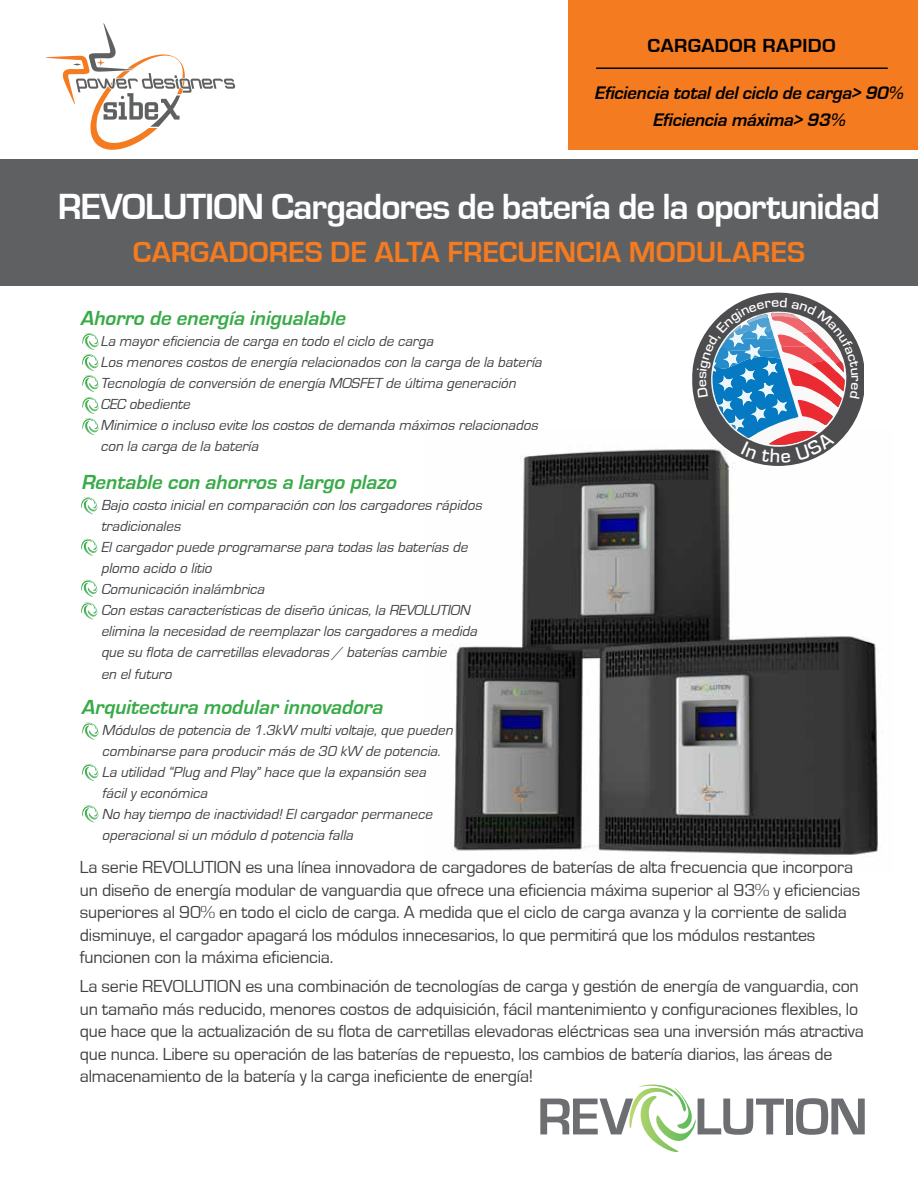
<style>
.page{position:relative;width:918px;height:1188px;background:#fff}
.page>*{position:absolute;margin:0;border:0;box-sizing:border-box;transform-origin:0 0}
.t1{font:700 37.5px "Eurostile";letter-spacing:-.03em;color:#fff}
.t2{font:700 30px "Eurostile";color:#f47b20}
.t3{font:italic 700 21px "Eurostile";color:#38ab48}
.t4{font:700 19.5px "Eurostile";letter-spacing:.02em;color:#000;scale:1.05 1}
.t5{font:italic 700 18.75px/27px "Eurostile";letter-spacing:-.01em;color:#000;text-align:center}
.t6{font:18px/22.5px "Eurostile";letter-spacing:-.01em;color:#414042}
.t7{font:italic 15px/21px "Eurostile";color:#414042}
</style>
<div class="page">
<div style="left:0;top:159px;width:918px;height:127px;background:#5f6062"></div>
<div style="left:568px;top:0;width:350px;height:150px;background:#f47b20"></div>
<svg style="left:46px;top:23px;width:189px;height:127px"></svg>
<img style="left:451px;top:449px;width:428px;height:406px">
<div style="left:786px;top:1099px;width:7px;height:35px;background:#6d6e71"></div>
<svg style="left:796px;top:1098px;width:69px;height:37px"></svg>
<svg style="left:540px;top:1085px;width:244px;height:67px"></svg>
<hr style="left:596px;top:67px;width:292px;height:2px;background:#000">
<svg style="left:81px;top:497px;width:17px;height:18px"></svg>
<svg style="left:81px;top:538px;width:17px;height:18px"></svg>
<svg style="left:81px;top:580px;width:17px;height:17px"></svg>
<svg style="left:81px;top:602px;width:17px;height:18px"></svg>
<svg style="left:82px;top:333px;width:17px;height:103px"></svg>
<svg style="left:82px;top:354px;width:17px;height:18px"></svg>
<svg style="left:82px;top:722px;width:17px;height:18px"></svg>
<svg style="left:82px;top:764px;width:17px;height:17px"></svg>
<svg style="left:82px;top:805px;width:17px;height:18px"></svg>
<svg style="left:692px;top:292px;width:172px;height:176px"></svg>
<p class="t4" style="left:648px;top:35px;width:181px">CARGADOR RAPIDO</p>
<p class="t5" style="left:595px;top:80px;width:310px">Eficiencia total del ciclo de carga&gt; 90%<br>Eficiencia máxima&gt; 93%</p>
<h1 class="t1" style="left:58px;top:186px;width:824px">REVOLUTION Cargadores de batería de la oportunidad</h1>
<h2 class="t2" style="left:133px;top:235px;width:674px">CARGADORES DE ALTA FRECUENCIA MODULARES</h2>
<p class="t3" style="left:81px;top:307px;width:267px">Ahorro de energía inigualable</p>
<p class="t7" style="left:101px;top:331px;width:443px">La mayor eficiencia de carga en todo el ciclo de carga<br>Los menores costos de energía relacionados con la carga de la batería Tecnología de conversión de energía MOSFET de última generación CEC obediente<br>Minimice o incluso evite los costos de demanda máximos relacionados con la carga de la batería</p>
<p class="t3" style="left:82px;top:470px;width:316px">Rentable con ahorros a largo plazo</p>
<p class="t7" style="left:102px;top:494px;width:382px">Bajo costo inicial en comparación con los cargadores rápidos tradicionales<br>El cargador puede programarse para todas las baterías de plomo acido o litio<br>Comunicación inalámbrica<br>Con estas características de diseño únicas, la REVOLUTION elimina la necesidad de reemplazar los cargadores a medida que su flota de carretillas elevadoras / baterías cambie</p>
<p class="t7" style="left:102px;top:664px;width:72px">en el futuro</p>
<p class="t3" style="left:82px;top:695px;width:303px">Arquitectura modular innovadora</p>
<p class="t7" style="left:102px;top:720px;width:352px">Módulos de potencia de 1.3kW multi voltaje, que pueden combinarse para producir más de 30 kW de potencia.<br>La utilidad “Plug and Play” hace que la expansión sea fácil y económica<br>No hay tiempo de inactividad! El cargador permanece operacional si un módulo d potencia falla</p>
<p class="t6" style="left:80px;top:856px;width:782px">La serie REVOLUTION es una línea innovadora de cargadores de baterías de alta frecuencia que incorpora un diseño de energía modular de vanguardia que ofrece una eficiencia máxima superior al 93% y eficiencias superiores al 90% en todo el ciclo de carga. A medida que el ciclo de carga avanza y la corriente de salida disminuye, el cargador apagará los módulos innecesarios, lo que permitirá que los módulos restantes funcionen con la máxima eficiencia.</p>
<p class="t6" style="left:80px;top:976px;width:786px">La serie REVOLUTION es una combinación de tecnologías de carga y gestión de energía de vanguardia, con un tamaño más reducido, menores costos de adquisición, fácil mantenimiento y configuraciones flexibles, lo que hace que la actualización de su flota de carretillas elevadoras eléctricas sea una inversión más atractiva que nunca. Libere su operación de las baterías de repuesto, los cambios de batería diarios, las áreas de almacenamiento de la batería y la carga ineficiente de energía!</p>
</div>
